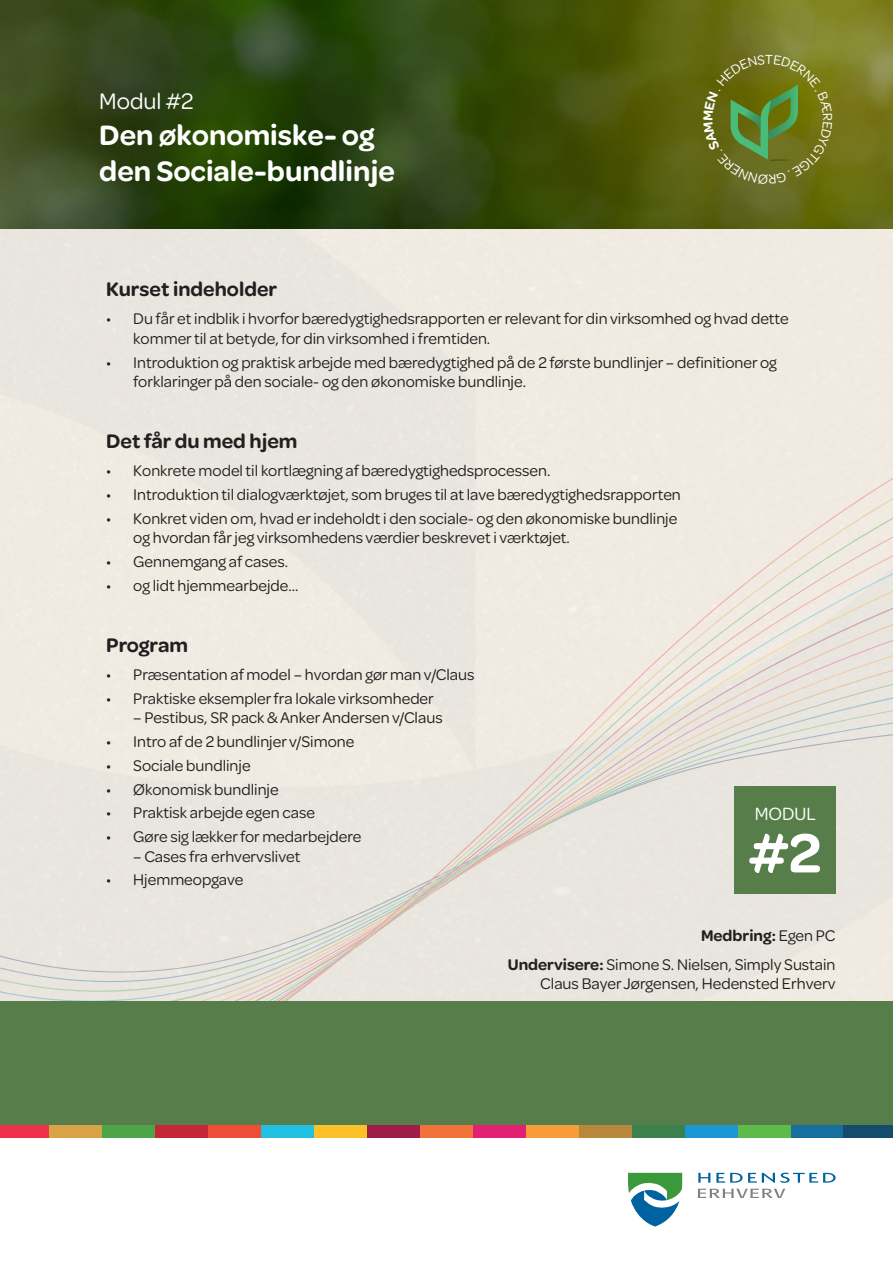
<style>
.page{position:relative;width:893px;height:1263px;background:#fff}
.page>*{position:absolute;margin:0;border:0;box-sizing:border-box;transform-origin:0 0}
.t1{font:600 58.8px "Omnes";color:#fff}
.t2{font:600 30px/36px "Omnes";color:#fff}
.t3{font:24px "Omnes";color:#fff}
.t4{font:600 21px "Omnes";color:#231f20}
.t5{font:18.9px "Omnes";color:#fff}
.t6{font:16.5px/19.5px "Omnes";color:#231f20}
.t7{font:600 16.5px "Omnes";color:#231f20}
.s1{font-weight:400}
.s2{font-weight:600}
</style>
<div class="page">
<div style="left:0;top:229px;width:476px;height:138px;background:#e9e6df"></div>
<div style="left:0;top:367px;width:893px;height:54px;background:#ece9e1"></div>
<svg style="left:628px;top:1173px;width:54px;height:53px"></svg>
<svg style="left:698px;top:1172px;width:138px;height:11px"></svg>
<svg style="left:698px;top:1189px;width:87px;height:9px"></svg>
<img style="left:0;top:0;width:893px;height:229px">
<div style="left:0;top:421px;width:893px;height:580px;background:#ebe7e0"></div>
<div style="left:0;top:1001px;width:893px;height:136px;background:#577e4a"></div>
<div style="left:0;top:1125px;width:49px;height:12px;background:#ee3148"></div>
<div style="left:49px;top:1125px;width:53px;height:12px;background:#d8a345"></div>
<div style="left:102px;top:1125px;width:53px;height:12px;background:#4da449"></div>
<div style="left:155px;top:1125px;width:53px;height:12px;background:#c4263a"></div>
<div style="left:208px;top:1125px;width:53px;height:12px;background:#ef4d38"></div>
<div style="left:261px;top:1125px;width:53px;height:12px;background:#22c0e2"></div>
<div style="left:314px;top:1125px;width:53px;height:12px;background:#fcc128"></div>
<div style="left:367px;top:1125px;width:53px;height:12px;background:#9e1d49"></div>
<div style="left:420px;top:1125px;width:53px;height:12px;background:#f3713a"></div>
<div style="left:473px;top:1125px;width:53px;height:12px;background:#e12171"></div>
<div style="left:526px;top:1125px;width:53px;height:12px;background:#f89b39"></div>
<div style="left:579px;top:1125px;width:53px;height:12px;background:#b8873b"></div>
<div style="left:632px;top:1125px;width:53px;height:12px;background:#3c814d"></div>
<div style="left:685px;top:1125px;width:53px;height:12px;background:#1b97d5"></div>
<div style="left:738px;top:1125px;width:53px;height:12px;background:#5dbb4a"></div>
<div style="left:791px;top:1125px;width:53px;height:12px;background:#176fa0"></div>
<div style="left:844px;top:1125px;width:49px;height:12px;background:#154c6c"></div>
<div style="left:734px;top:787px;width:102px;height:107px;background:#577e4a"></div>
<svg style="left:703px;top:55px;width:129px;height:129px;background:#67751d"></svg>
<p class="t3" style="left:99px;top:85px;width:96px">Modul #2</p>
<p class="t2" style="left:99px;top:115px;width:297px">Den økonomiske- og den Sociale-bundlinje</p>
<p class="t4" style="left:106px;top:275px;width:172px">Kurset indeholder</p>
<p class="t6" style="left:133px;top:308px;width:657px;text-indent:-27px">• Du får et indblik i hvorfor bæredygtighedsrapporten er relevant for din virksomhed og hvad dette kommer til at betyde, for din virksomhed i fremtiden.</p>
<p class="t6" style="left:133px;top:351px;width:645px;text-indent:-27px">• Introduktion og praktisk arbejde med bæredygtighed på de 2 første bundlinjer – definitioner og forklaringer på den sociale- og den økonomiske bundlinje.</p>
<p class="t4" style="left:106px;top:427px;width:193px">Det får du med hjem</p>
<p class="t6" style="left:106px;top:460px;width:446px">• Konkrete model til kortlægning af bæredygtighedsprocessen.</p>
<p class="t6" style="left:106px;top:484px;width:576px">• Introduktion til dialogværktøjet, som bruges til at lave bæredygtighedsrapporten</p>
<p class="t6" style="left:133px;top:508px;width:545px;text-indent:-27px">• Konkret viden om, hvad er indeholdt i den sociale- og den økonomiske bundlinje og hvordan får jeg virksomhedens værdier beskrevet i værktøjet.</p>
<p class="t6" style="left:106px;top:551px;width:183px">• Gennemgang af cases.</p>
<p class="t6" style="left:106px;top:575px;width:194px">• og lidt hjemmearbejde…</p>
<p class="t4" style="left:106px;top:631px;width:83px">Program</p>
<p class="t6" style="left:106px;top:664px;width:370px">• Præsentation af model – hvordan gør man v/Claus</p>
<p class="t6" style="left:106px;top:688px;width:329px">• Praktiske eksempler fra lokale virksomheder</p>
<p class="t6" style="left:133px;top:707px;width:311px">– Pestibus, SR pack &amp; Anker Andersen v/Claus</p>
<p class="t6" style="left:106px;top:731px;width:250px">• Intro af de 2 bundlinjer v/Simone</p>
<p class="t6" style="left:106px;top:755px;width:146px">• Sociale bundlinje</p>
<p class="t6" style="left:106px;top:778px;width:174px">• Økonomisk bundlinje</p>
<p class="t6" style="left:106px;top:802px;width:210px">• Praktisk arbejde egen case</p>
<p class="t6" style="left:106px;top:826px;width:257px">• Gøre sig lækker for medarbejdere</p>
<p class="t6" style="left:133px;top:845px;width:169px">– Cases fra erhvervslivet</p>
<p class="t6" style="left:106px;top:869px;width:139px">• Hjemmeopgave</p>
<p class="t5" style="left:755px;top:801px;width:63px">MODUL</p>
<p class="t1" style="left:749px;top:812px;width:74px">#2</p>
<p class="t7" style="left:701px;top:924px;width:136px">Medbring: <span class="s1">Egen PC</span></p>
<p class="t6" style="left:508px;top:953px;width:329px"><span class="s2">Undervisere:</span> Simone S. Nielsen, Simply Sustain</p>
<p class="t6" style="left:540px;top:972px;width:297px">Claus Bayer Jørgensen, Hedensted Erhverv</p>
</div>
